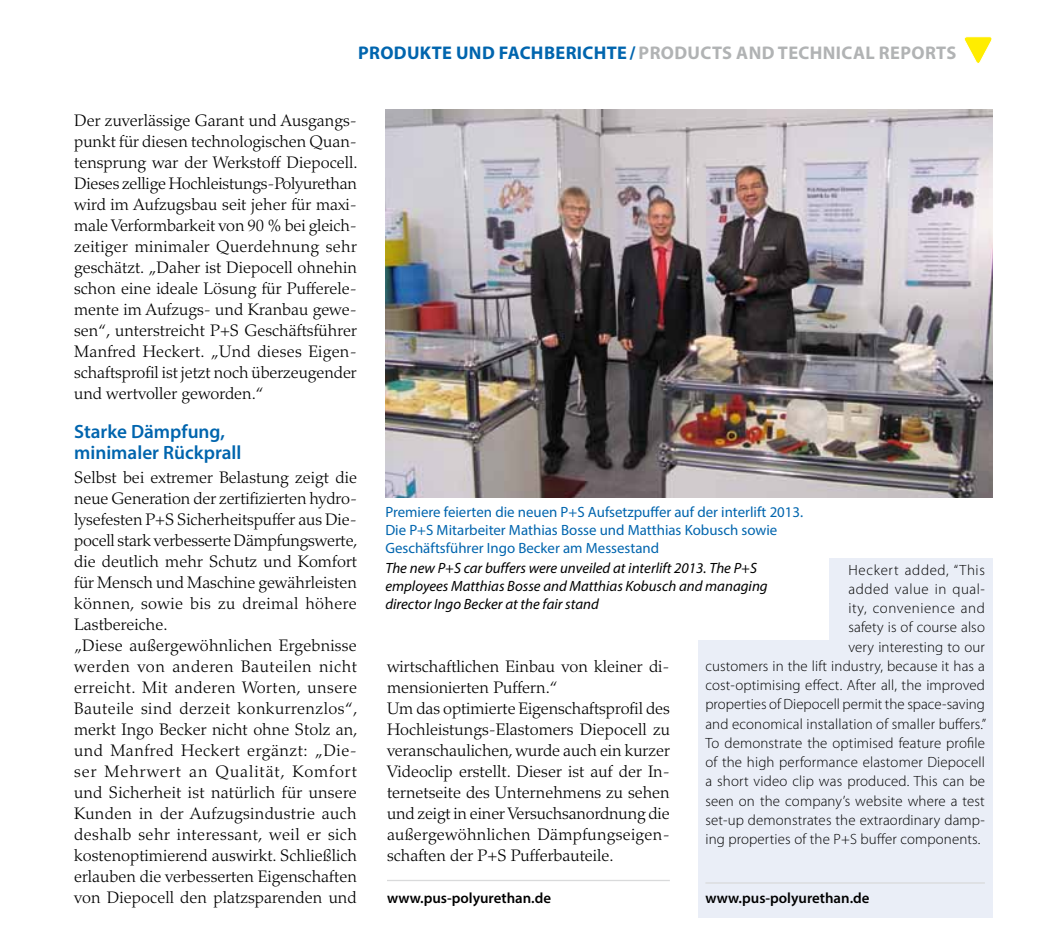
<style>
.page{position:relative;width:1042px;height:948px;background:#fff}
.page>*{position:absolute;margin:0;border:0;box-sizing:border-box;transform-origin:0 0}
.t1{font:600 19.25px/21px "Myriad Pro";color:#0065ae}
.t2{font:700 18.38px "Myriad Pro";color:#b1b3b4}
.t3{font:700 18.38px "Myriad Pro";color:#0065ae}
.t4{font:300 16.62px/21px "Palatino";color:#000}
.t5{font:300 14.88px "Myriad Pro";letter-spacing:.01em;color:#000}
.t6{font:14.88px/17.8px "Myriad Pro";color:#0065ae}
.t7{font:italic 14.88px/17.8px "Myriad Pro";color:#000}
.t8{font:600 14.88px "Myriad Pro";color:#000}
.t9{font:300 14.88px "Myriad Pro";letter-spacing:.045em;color:#000}
.t10{font:300 14.88px "Myriad Pro";letter-spacing:.04em;color:#000}
.t11{font:300 14.88px "Myriad Pro";letter-spacing:.035em;color:#000}
.s1{color:#0065ae}
</style>
<div class="page">
<div style="left:698px;top:558px;width:294px;height:359px;background:#eaeef7"></div>
<hr style="left:705px;top:882px;width:280px;height:1px;background:#d9dadb">
<hr style="left:387px;top:879px;width:283px;height:2px;background:#d9dadb">
<div style="left:385px;top:485px;width:443px;height:155px;background:#fff"></div>
<img style="left:385px;top:109px;width:607px;height:388px">
<svg style="left:964px;top:36px;width:28px;height:28px"></svg>
<p class="t3" style="left:358px;top:41px;width:24px">PRODUKTE</p>
<p class="t3" style="left:456px;top:41px;width:14px">UND</p>
<p class="t3" style="left:499px;top:41px;width:11px">FACHBERICHTE</p>
<p class="t2" style="left:629px;top:41px;width:33px"><span class="s1">/</span>PRODUCTS</p>
<p class="t2" style="left:736px;top:41px;width:14px">AND</p>
<p class="t2" style="left:778px;top:41px;width:12px">TECHNICAL</p>
<p class="t2" style="left:879px;top:41px;width:12px">REPORTS</p>
<p class="t4" style="left:74px;top:110px;width:285px;text-align:justify">Der zuverlässige Garant und Ausgangs&shy;punkt für diesen technologischen Quan&shy;tensprung war der Werkstoff Diepocell.<br>Dieses zellige Hochleistungs-Polyurethan wird im Aufzugsbau seit jeher für maxi&shy;male Verformbarkeit von 90 % bei gleich&shy;zeitiger minimaler Querdehnung sehr geschätzt. „Daher ist Diepocell ohnehin schon eine ideale Lösung für Pufferele&shy;mente im Aufzugs- und Kranbau gewe&shy;sen“, unterstreicht P+S Geschäftsführer Manfred Heckert. „Und dieses Eigen&shy;schaftsprofil ist jetzt noch überzeugender und wertvoller geworden.“</p>
<p class="t1" style="left:74px;top:420px;width:169px">Starke Dämpfung, minimaler Rückprall</p>
<p class="t4" style="left:74px;top:467px;width:285px">Selbst bei extremer Belastung zeigt die neue Generation der zertifizierten hydro&shy;lysefesten P+S Sicherheitspuffer aus Die&shy;pocell stark verbesserte Dämpfungswerte, die deutlich mehr Schutz und Komfort für Mensch und Maschine gewährleisten können, sowie bis zu dreimal höhere Lastbereiche.<br>„Diese außergewöhnlichen Ergebnisse werden von anderen Bauteilen nicht erreicht. Mit anderen Worten, unsere Bauteile sind derzeit konkurrenzlos“, merkt Ingo Becker nicht ohne Stolz an, und Manfred Heckert ergänzt: „Die&shy;ser Mehrwert an Qualität, Komfort und Sicherheit ist natürlich für unsere Kunden in der Aufzugsindustrie auch deshalb sehr interessant, weil er sich kostenoptimierend auswirkt. Schließlich erlauben die verbesserten Eigenschaften von Diepocell den platzsparenden und</p>
<p class="t6" style="left:385px;top:503px;width:419px">Premiere feierten die neuen P+S Aufsetzpuffer auf der interlift 2013.<br>Die P+S Mitarbeiter Mathias Bosse und Matthias Kobusch sowie<br>Geschäftsführer Ingo Becker am Messestand</p>
<p class="t7" style="left:385px;top:559px;width:384px">The new P+S car buffers were unveiled at interlift 2013. The P+S employees Matthias Bosse and Matthias Kobusch and managing director Ingo Becker at the fair stand</p>
<p class="t9" style="left:848px;top:561px;width:138px">Heckert added, “This</p>
<p class="t11" style="left:848px;top:580px;width:138px">added value in qual-</p>
<p class="t10" style="left:848px;top:600px;width:138px">ity, convenience and</p>
<p class="t5" style="left:848px;top:619px;width:138px">safety is of course also</p>
<p class="t5" style="left:848px;top:638px;width:138px">very interesting to our</p>
<p class="t5" style="left:705px;top:657px;width:281px">customers in the lift industry, because it has a</p>
<p class="t5" style="left:705px;top:677px;width:281px">cost-optimising effect. After all, the improved</p>
<p class="t5" style="left:705px;top:696px;width:281px">properties of Diepocell permit the space-saving</p>
<p class="t5" style="left:705px;top:715px;width:282px">and economical installation of smaller buffers.”</p>
<p class="t5" style="left:705px;top:734px;width:281px">To demonstrate the optimised feature profile</p>
<p class="t5" style="left:705px;top:754px;width:281px">of the high performance elastomer Diepocell</p>
<p class="t5" style="left:705px;top:773px;width:281px">a short video clip was produced. This can be</p>
<p class="t5" style="left:705px;top:792px;width:281px">seen on the company’s website where a test</p>
<p class="t5" style="left:705px;top:811px;width:281px">set-up demonstrates the extraordinary damp-</p>
<p class="t5" style="left:705px;top:831px;width:276px">ing properties of the P+S buffer components.</p>
<p class="t4" style="left:387px;top:656px;width:284px">wirtschaftlichen Einbau von kleiner di&shy;mensionierten Puffern.“<br>Um das optimierte Eigenschaftsprofil des Hochleistungs-Elastomers Diepocell zu veranschaulichen, wurde auch ein kurzer Videoclip erstellt. Dieser ist auf der In&shy;ternetseite des Unternehmens zu sehen und zeigt in einer Versuchsanordnung die außergewöhnlichen Dämpfungseigen&shy;schaften der P+S Pufferbauteile.</p>
<p class="t8" style="left:387px;top:889px;width:166px">www.pus-polyurethan.de</p>
<p class="t8" style="left:705px;top:889px;width:166px">www.pus-polyurethan.de</p>
</div>
